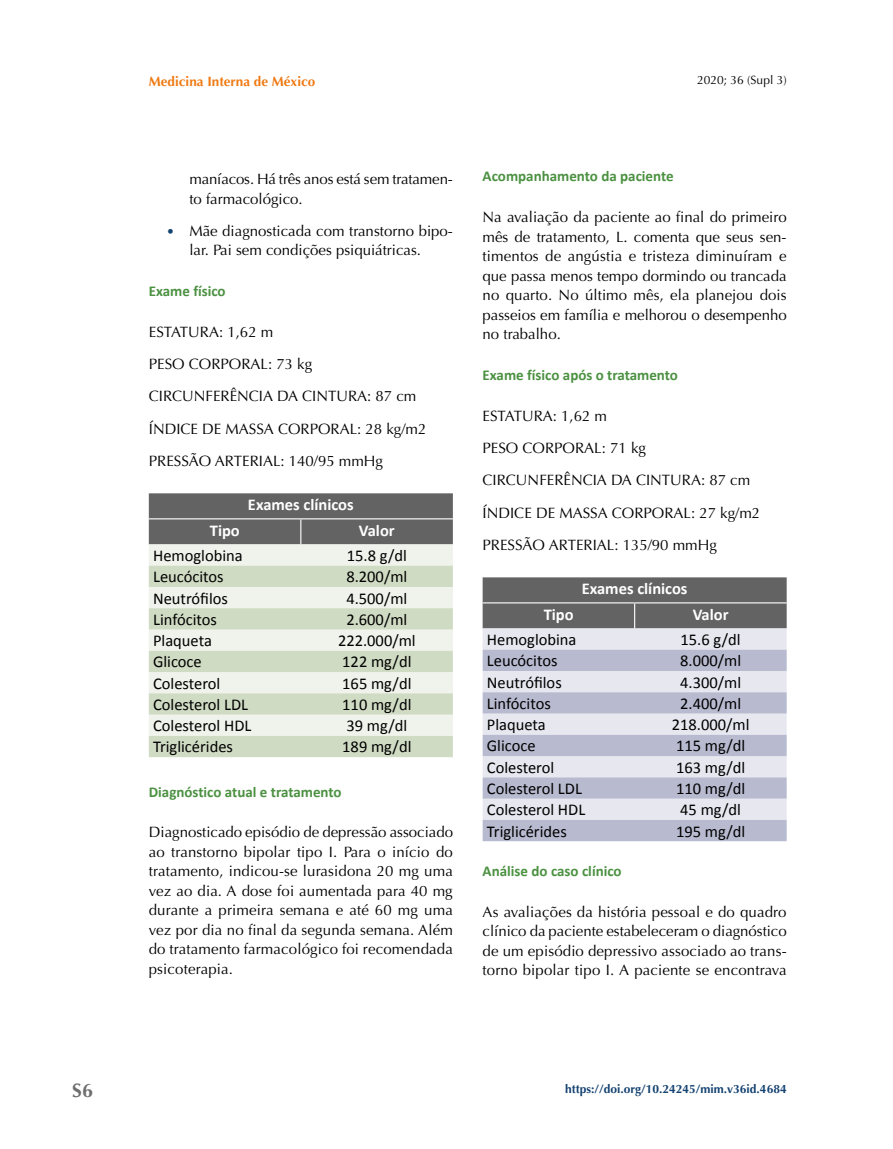
<style>
.page{position:relative;width:893px;height:1149px;background:#fff}
.page>*{position:absolute;margin:0;border:0;box-sizing:border-box;transform-origin:0 0}
.t1{font:700 19.5px "Optima";color:#706f6f}
.t2{font:16.5px "Calibri";color:#000}
.t3{font:700 16.5px "Calibri";color:#fff}
.t4{font:15px/19.5px "Optima";color:#000}
.t5{font:700 15px "Calibri";color:#4b9141}
.t6{font:700 13.5px "Optima";color:#ef7a13}
.t7{font:700 12px "Optima";color:#144271}
.t8{font:12px "Optima";color:#000}
.s1{font-family:"Calibri";color:#144271}
</style>
<div class="page">
<div style="left:149px;top:544px;width:304px;height:21px;background:#f0f3ec"></div>
<svg style="left:149px;top:565px;width:304px;height:192px;background:#dee5d5"></svg>
<div style="left:149px;top:493px;width:304px;height:51px;background:#646363"></div>
<div style="left:483px;top:628px;width:304px;height:21px;background:#e7e7f0"></div>
<svg style="left:483px;top:649px;width:304px;height:192px;background:#cdcede"></svg>
<div style="left:483px;top:577px;width:304px;height:51px;background:#646363"></div>
<h1 class="t1" style="left:72px;top:1079px;width:22px">S6</h1>
<p class="t6" style="left:149px;top:73px;width:168px">Medicina Interna de México</p>
<p class="t8" style="left:697px;top:73px;width:91px">2020; 36 (Supl 3)</p>
<p class="t4" style="left:189px;top:169px;width:265px">maníacos. Há três anos está sem tratamen&shy;to farmacológico.</p>
<p class="t4" style="left:189px;top:221px;width:265px;text-indent:-22px"><span class="s1">•</span> Mãe diagnosticada com transtorno bipo&shy;lar. Pai sem condições psiquiátricas.</p>
<p class="t5" style="left:149px;top:281px;width:78px">Exame físico</p>
<p class="t4" style="left:149px;top:316px;width:279px;line-height:32.2px">ESTATURA: 1,62 m<br>PESO CORPORAL: 73 kg<br>CIRCUNFERÊNCIA DA CINTURA: 87 cm<br>ÍNDICE DE MASSA CORPORAL: 28 kg/m2<br>PRESSÃO ARTERIAL: 140/95 mmHg</p>
<p class="t3" style="left:248px;top:494px;width:107px">Exames clínicos</p>
<p class="t3" style="left:210px;top:519px;width:31px">Tipo</p>
<p class="t3" style="left:359px;top:519px;width:37px">Valor</p>
<p class="t2" style="left:153px;top:545px;width:91px">Hemoglobina</p>
<p class="t2" style="left:347px;top:545px;width:62px">15.8 g/dl</p>
<p class="t2" style="left:153px;top:566px;width:72px">Leucócitos</p>
<p class="t2" style="left:346px;top:566px;width:62px">8.200/ml</p>
<p class="t2" style="left:153px;top:587px;width:76px">Neutrófilos</p>
<p class="t2" style="left:346px;top:587px;width:62px">4.500/ml</p>
<p class="t2" style="left:153px;top:609px;width:65px">Linfócitos</p>
<p class="t2" style="left:346px;top:609px;width:62px">2.600/ml</p>
<p class="t2" style="left:153px;top:630px;width:60px">Plaqueta</p>
<p class="t2" style="left:338px;top:630px;width:79px">222.000/ml</p>
<p class="t2" style="left:153px;top:651px;width:50px">Glicoce</p>
<p class="t2" style="left:342px;top:651px;width:71px">122 mg/dl</p>
<p class="t2" style="left:153px;top:672px;width:69px">Colesterol</p>
<p class="t2" style="left:342px;top:672px;width:71px">165 mg/dl</p>
<p class="t2" style="left:153px;top:694px;width:97px">Colesterol LDL</p>
<p class="t2" style="left:342px;top:694px;width:71px">110 mg/dl</p>
<p class="t2" style="left:153px;top:715px;width:100px">Colesterol HDL</p>
<p class="t2" style="left:346px;top:715px;width:62px">39 mg/dl</p>
<p class="t2" style="left:153px;top:736px;width:81px">Triglicérides</p>
<p class="t2" style="left:342px;top:736px;width:71px">189 mg/dl</p>
<p class="t5" style="left:149px;top:781px;width:194px">Diagnóstico atual e tratamento</p>
<p class="t4" style="left:149px;top:822px;width:306px;text-align:justify">Diagnosticado episódio de depressão associado ao transtorno bipolar tipo I. Para o início do tratamento, indicou-se lurasidona 20 mg uma vez ao dia. A dose foi aumentada para 40 mg durante a primeira semana e até 60 mg uma vez por dia no final da segunda semana. Além do tratamento farmacológico foi recomendada psicoterapia.</p>
<p class="t5" style="left:483px;top:167px;width:192px">Acompanhamento da paciente</p>
<p class="t4" style="left:483px;top:207px;width:306px;text-align:justify">Na avaliação da paciente ao final do primeiro mês de tratamento, L. comenta que seus sen&shy;timentos de angústia e tristeza diminuíram e que passa menos tempo dormindo ou trancada no quarto. No último mês, ela planejou dois passeios em família e melhorou o desempenho no trabalho.</p>
<p class="t5" style="left:483px;top:365px;width:197px">Exame físico após o tratamento</p>
<p class="t4" style="left:483px;top:400px;width:279px;line-height:32.2px">ESTATURA: 1,62 m<br>PESO CORPORAL: 71 kg<br>CIRCUNFERÊNCIA DA CINTURA: 87 cm<br>ÍNDICE DE MASSA CORPORAL: 27 kg/m2<br>PRESSÃO ARTERIAL: 135/90 mmHg</p>
<p class="t3" style="left:582px;top:577px;width:107px">Exames clínicos</p>
<p class="t3" style="left:544px;top:603px;width:31px">Tipo</p>
<p class="t3" style="left:693px;top:603px;width:37px">Valor</p>
<p class="t2" style="left:487px;top:629px;width:91px">Hemoglobina</p>
<p class="t2" style="left:681px;top:629px;width:62px">15.6 g/dl</p>
<p class="t2" style="left:487px;top:650px;width:72px">Leucócitos</p>
<p class="t2" style="left:680px;top:650px;width:62px">8.000/ml</p>
<p class="t2" style="left:487px;top:671px;width:76px">Neutrófilos</p>
<p class="t2" style="left:680px;top:671px;width:62px">4.300/ml</p>
<p class="t2" style="left:487px;top:693px;width:65px">Linfócitos</p>
<p class="t2" style="left:680px;top:693px;width:62px">2.400/ml</p>
<p class="t2" style="left:487px;top:714px;width:60px">Plaqueta</p>
<p class="t2" style="left:672px;top:714px;width:79px">218.000/ml</p>
<p class="t2" style="left:487px;top:735px;width:50px">Glicoce</p>
<p class="t2" style="left:676px;top:735px;width:71px">115 mg/dl</p>
<p class="t2" style="left:487px;top:756px;width:69px">Colesterol</p>
<p class="t2" style="left:676px;top:756px;width:71px">163 mg/dl</p>
<p class="t2" style="left:487px;top:778px;width:97px">Colesterol LDL</p>
<p class="t2" style="left:676px;top:778px;width:71px">110 mg/dl</p>
<p class="t2" style="left:487px;top:799px;width:100px">Colesterol HDL</p>
<p class="t2" style="left:680px;top:799px;width:62px">45 mg/dl</p>
<p class="t2" style="left:487px;top:820px;width:81px">Triglicérides</p>
<p class="t2" style="left:676px;top:820px;width:71px">195 mg/dl</p>
<p class="t5" style="left:483px;top:861px;width:141px">Análise do caso clínico</p>
<p class="t4" style="left:483px;top:901px;width:306px;text-align:justify">As avaliações da história pessoal e do quadro clínico da paciente estabeleceram o diagnóstico de um episódio depressivo associado ao trans&shy;torno bipolar tipo I. A paciente se encontrava</p>
<p class="t7" style="left:565px;top:1082px;width:223px">https://doi.org/10.24245/mim.v36id.4684</p>
</div>
